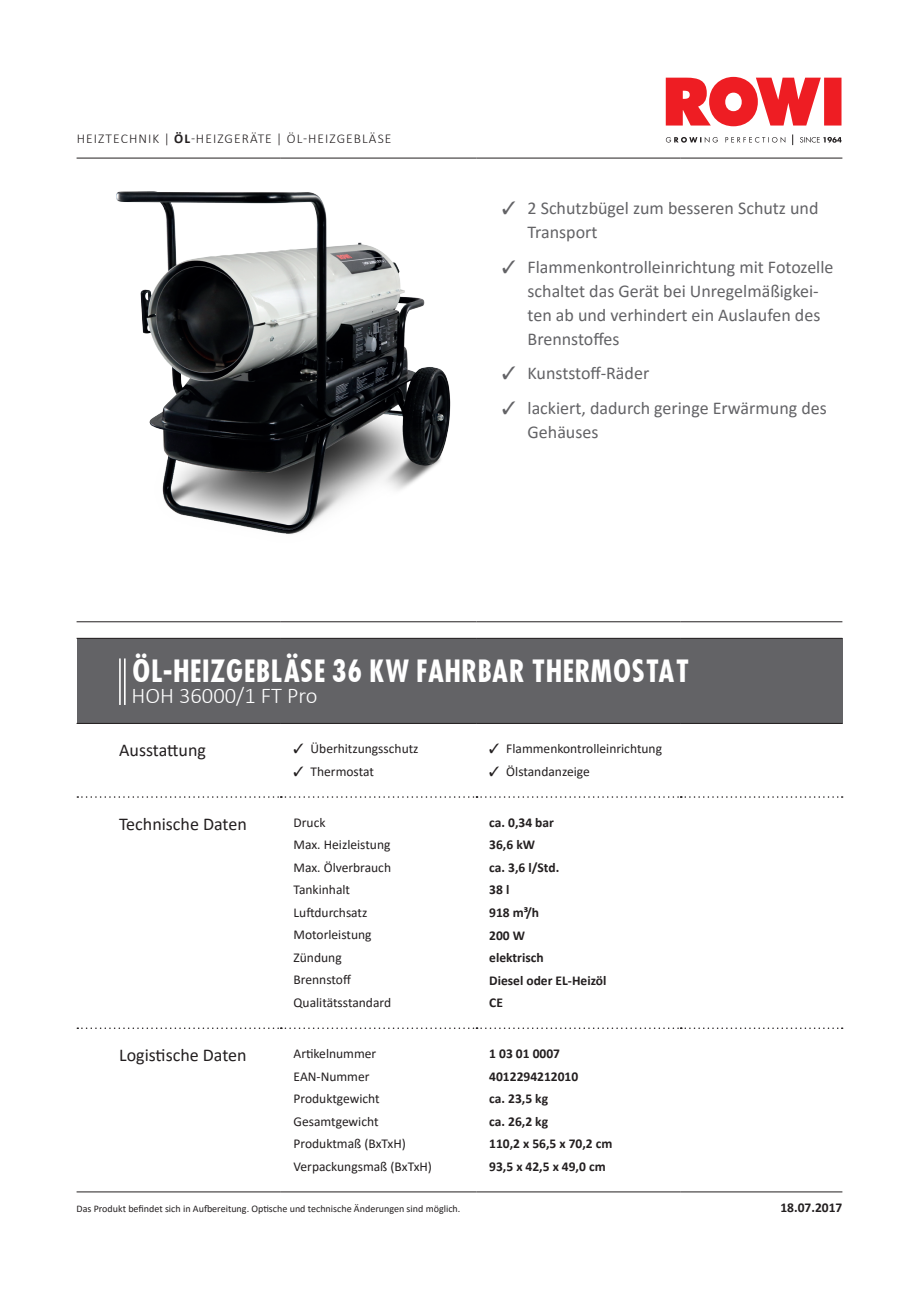
<style>
.page{position:relative;width:919px;height:1289px;background:#fff}
.page>*{position:absolute;margin:0;border:0;box-sizing:border-box;transform-origin:0 0}
.t1{font:700 30px "Futura Cond";color:#fff}
.t2{font:300 22.5px "Calibri";color:#fff}
.t3{font:18px/24px "Calibri";color:#636366}
.t4{font:18px "Calibri";color:#231f20}
.t5{font:13.5px/22.5px "Calibri";color:#231f20}
.t6{font:700 13.5px/22.5px "Calibri";color:#231f20}
.t7{font:300 13.5px "Calibri";letter-spacing:.08em;color:#231f20}
.t8{font:10.05px "Calibri";color:#231f20}
.s1{font-weight:700}
</style>
<div class="page">
<div style="left:77px;top:638px;width:765px;height:85px;background:#636366"></div>
<hr style="left:77px;top:158px;width:204px;height:1px;background:#231f20">
<hr style="left:281px;top:158px;width:195px;height:1px;background:#231f20">
<hr style="left:476px;top:158px;width:204px;height:1px;background:#231f20">
<hr style="left:680px;top:158px;width:162px;height:1px;background:#231f20">
<hr style="left:77px;top:621px;width:204px;height:1px;background:#231f20">
<hr style="left:281px;top:621px;width:195px;height:1px;background:#231f20">
<hr style="left:476px;top:621px;width:204px;height:1px;background:#231f20">
<hr style="left:680px;top:621px;width:162px;height:1px;background:#231f20">
<hr style="left:77px;top:638px;width:204px;height:1px;background:#231f20">
<hr style="left:281px;top:638px;width:195px;height:1px;background:#231f20">
<hr style="left:476px;top:638px;width:204px;height:1px;background:#231f20">
<hr style="left:680px;top:638px;width:162px;height:1px;background:#231f20">
<hr style="left:77px;top:1191px;width:204px;height:1px;background:#231f20">
<hr style="left:281px;top:1191px;width:195px;height:1px;background:#231f20">
<hr style="left:476px;top:1191px;width:204px;height:1px;background:#231f20">
<hr style="left:680px;top:1191px;width:162px;height:1px;background:#231f20">
<hr style="left:77px;top:723px;width:204px;height:1px;background:#231f20">
<hr style="left:281px;top:723px;width:195px;height:1px;background:#231f20">
<hr style="left:476px;top:723px;width:204px;height:1px;background:#231f20">
<hr style="left:680px;top:723px;width:162px;height:1px;background:#231f20">
<svg style="left:77px;top:796px;width:765px;height:1px"></svg>
<svg style="left:77px;top:1027px;width:765px;height:1px"></svg>
<hr style="left:124px;top:658px;width:2px;height:47px;background:#fff">
<hr style="left:119px;top:658px;width:2px;height:47px;background:#fff">
<img style="left:116px;top:191px;width:335px;height:343px">
<svg style="left:800px;top:137px;width:41px;height:6px"></svg>
<svg style="left:665px;top:137px;width:120px;height:6px"></svg>
<svg style="left:665px;top:77px;width:176px;height:49px"></svg>
<p class="t7" style="left:77px;top:130px;width:316px">HEIZTECHNIK | <span class="s1">ÖL</span>-HEIZGERÄTE | ÖL-HEIZGEBLÄSE</p>
<h3 class="t3" style="left:527px;top:196px;width:292px">2 Schutzbügel zum besseren Schutz und<br>Transport</h3>
<h3 class="t3" style="left:527px;top:254px;width:307px">Flammenkontrolleinrichtung mit Fotozelle schaltet das Gerät bei Unregelmäßigkei&shy;ten ab und verhindert ein Auslaufen des Brennstoffes</h3>
<h3 class="t3" style="left:527px;top:355px;width:301px;line-height:34.7px">Kunststoff-Räder<br>lackiert, dadurch geringe Erwärmung des</h3>
<h3 class="t3" style="left:527px;top:419px;width:72px">Gehäuses</h3>
<h1 class="t1" style="left:132px;top:651px;width:559px">ÖL-HEIZGEBLÄSE 36 KW FAHRBAR THERMOSTAT</h1>
<h2 class="t2" style="left:131px;top:682px;width:187px">HOH 36000/1 FT Pro</h2>
<h3 class="t4" style="left:119px;top:737px;width:88px">Ausstattung</h3>
<p class="t5" style="left:310px;top:737px;width:109px">Überhitzungsschutz<br>Thermostat</p>
<p class="t5" style="left:506px;top:737px;width:157px">Flammenkontrolleinrichtung<br>Ölstandanzeige</p>
<h3 class="t4" style="left:119px;top:811px;width:129px">Technische Daten</h3>
<p class="t5" style="left:293px;top:810px;width:99px">Druck<br>Max. Heizleistung<br>Max. Ölverbrauch<br>Tankinhalt<br>Luftdurchsatz<br>Motorleistung<br>Zündung<br>Brennstoff<br>Qualitätsstandard</p>
<p class="t6" style="left:489px;top:810px;width:119px">ca. 0,34 bar<br>36,6 kW<br>ca. 3,6 l/Std.<br>38 l<br>918 m³/h<br>200 W<br>elektrisch<br>Diesel oder EL-Heizöl<br>CE</p>
<h3 class="t4" style="left:119px;top:1042px;width:129px">Logistische Daten</h3>
<p class="t5" style="left:293px;top:1041px;width:140px">Artikelnummer<br>EAN-Nummer<br>Produktgewicht<br>Gesamtgewicht<br>Produktmaß (BxTxH)<br>Verpackungsmaß (BxTxH)</p>
<p class="t6" style="left:489px;top:1041px;width:125px">1 03 01 0007<br>4012294212010<br>ca. 23,5 kg<br>ca. 26,2 kg<br>110,2 x 56,5 x 70,2 cm<br>93,5 x 42,5 x 49,0 cm</p>
<p class="t8" style="left:77px;top:1202px;width:385px">Das Produkt befindet sich in Aufbereitung. Optische und technische Änderungen sind möglich.</p>
<p class="t6" style="left:780px;top:1196px;width:63px">18.07.2017</p>
</div>
